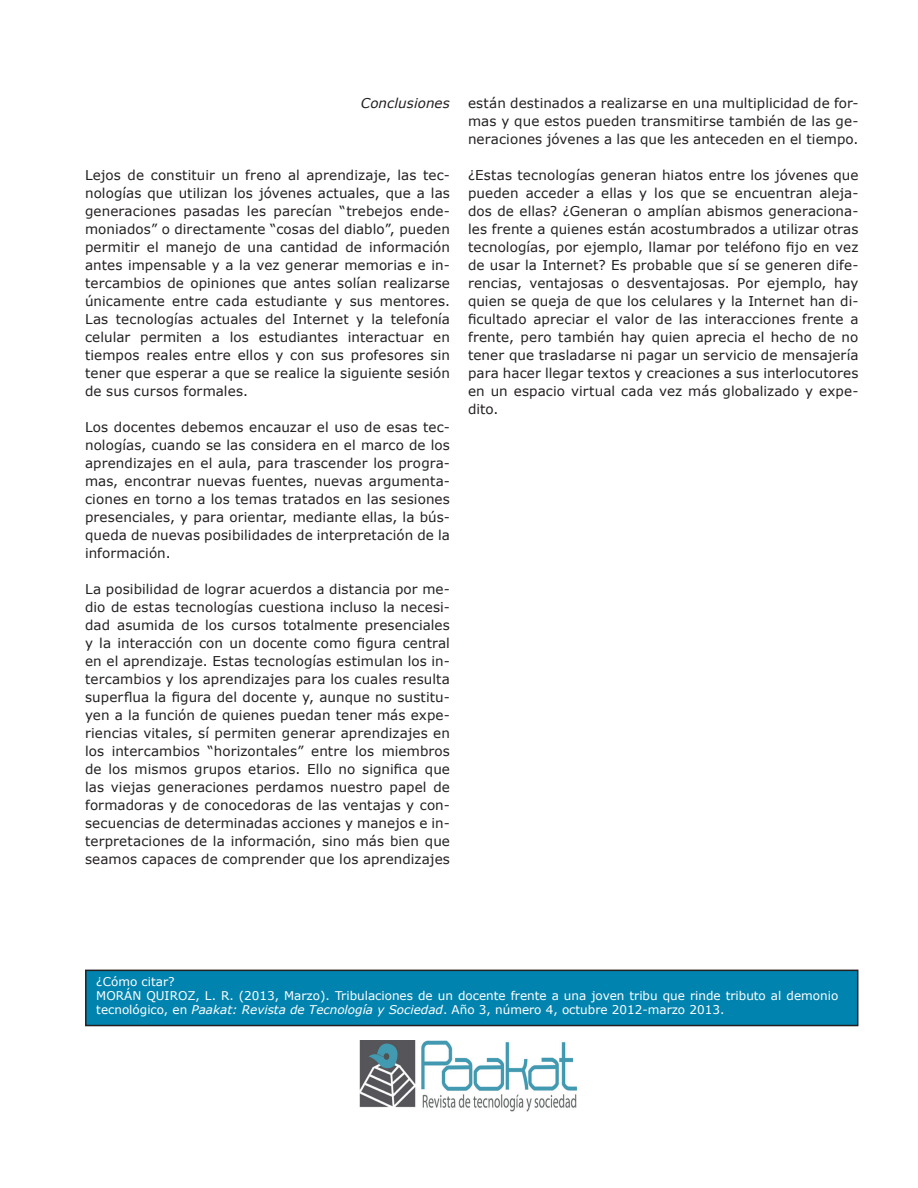
<style>
.page{position:relative;width:918px;height:1188px;background:#fff}
.page>*{position:absolute;margin:0;border:0;box-sizing:border-box;transform-origin:0 0}
.t1{font:13.5px/18px "Verdana";letter-spacing:.005em;color:#231f20;text-align:justify}
.t2{font:italic 13.5px "Verdana";letter-spacing:.005em;color:#231f20}
.t3{font:12px/14.4px "Verdana";color:#fff}
.s1{font-style:italic}
</style>
<div class="page">
<svg style="left:85px;top:969px;width:774px;height:58px;background:#0781a8"></svg>
<img style="left:360px;top:1040px;width:216px;height:71px">
<p class="t2" style="left:361px;top:94px;width:91px">Conclusiones</p>
<p class="t1" style="left:85px;top:166px;width:366px">Lejos de constituir un freno al aprendizaje, las tec&shy;nologías que utilizan los jóvenes actuales, que a las generaciones pasadas les parecían “trebejos ende&shy;moniados” o directamente “cosas del diablo”, pueden permitir el manejo de una cantidad de información antes impensable y a la vez generar memorias e in&shy;tercambios de opiniones que antes solían realizarse únicamente entre cada estudiante y sus mentores.<br>Las tecnologías actuales del Internet y la telefonía celular permiten a los estudiantes interactuar en tiempos reales entre ellos y con sus profesores sin tener que esperar a que se realice la siguiente sesión de sus cursos formales.</p>
<p class="t1" style="left:85px;top:418px;width:366px">Los docentes debemos encauzar el uso de esas tec&shy;nologías, cuando se las considera en el marco de los aprendizajes en el aula, para trascender los progra&shy;mas, encontrar nuevas fuentes, nuevas argumenta&shy;ciones en torno a los temas tratados en las sesiones presenciales, y para orientar, mediante ellas, la bús&shy;queda de nuevas posibilidades de interpretación de la información.</p>
<p class="t1" style="left:85px;top:580px;width:366px">La posibilidad de lograr acuerdos a distancia por me&shy;dio de estas tecnologías cuestiona incluso la necesi&shy;dad asumida de los cursos totalmente presenciales y la interacción con un docente como figura central en el aprendizaje. Estas tecnologías estimulan los in&shy;tercambios y los aprendizajes para los cuales resulta superflua la figura del docente y, aunque no sustitu&shy;yen a la función de quienes puedan tener más expe&shy;riencias vitales, sí permiten generar aprendizajes en los intercambios “horizontales” entre los miembros de los mismos grupos etarios. Ello no significa que las viejas generaciones perdamos nuestro papel de formadoras y de conocedoras de las ventajas y con&shy;secuencias de determinadas acciones y manejos e in&shy;terpretaciones de la información, sino más bien que seamos capaces de comprender que los aprendizajes</p>
<p class="t1" style="left:468px;top:94px;width:392px">están destinados a realizarse en una multiplicidad de for&shy;mas y que estos pueden transmitirse también de las ge&shy;neraciones jóvenes a las que les anteceden en el tiempo.</p>
<p class="t1" style="left:468px;top:166px;width:392px">¿Estas tecnologías generan hiatos entre los jóvenes que pueden acceder a ellas y los que se encuentran aleja&shy;dos de ellas? ¿Generan o amplían abismos generaciona&shy;les frente a quienes están acostumbrados a utilizar otras tecnologías, por ejemplo, llamar por teléfono fijo en vez de usar la Internet? Es probable que sí se generen dife&shy;rencias, ventajosas o desventajosas. Por ejemplo, hay quien se queja de que los celulares y la Internet han di&shy;ficultado apreciar el valor de las interacciones frente a frente, pero también hay quien aprecia el hecho de no tener que trasladarse ni pagar un servicio de mensajería para hacer llegar textos y creaciones a sus interlocutores en un espacio virtual cada vez más globalizado y expe&shy;dito.</p>
<p class="t3" style="left:96px;top:974px;width:744px">¿Cómo citar?<br>MORÁN QUIROZ, L. R. (2013, Marzo). Tribulaciones de un docente frente a una joven tribu que rinde tributo al demonio tecnológico, en <span class="s1">Paakat: Revista de Tecnología y Sociedad</span>. Año 3, número 4, octubre 2012-marzo 2013.</p>
</div>
